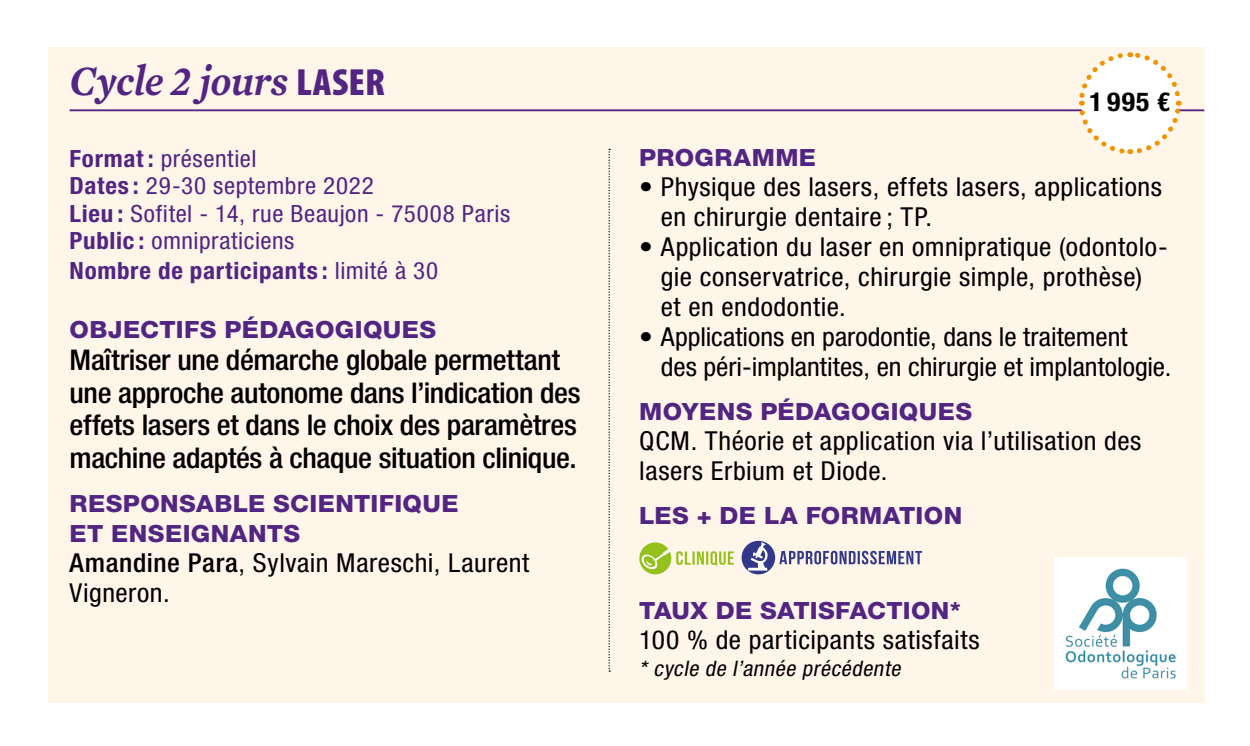
<style>
.page{position:relative;width:1250px;height:746px;background:#fff}
.page>*{position:absolute;margin:0;border:0;box-sizing:border-box;transform-origin:0 0}
.t1{font:italic 600 42.5px "Mercury Text G1";letter-spacing:-.02em;color:#522583;scale:.95 1}
.t2{font:500 condensed 28.5px/32.5px "Helvetica Neue LT Std";letter-spacing:-.01em;color:#000;scale:1.05 1}
.t3{font:condensed 26px/30px "Helvetica Neue LT Std";letter-spacing:.015em;color:#000;scale:1.05 1}
.t4{font:700 condensed 26px "Helvetica Neue LT Std";color:#000;scale:1.05 1}
.t5{font:800 23.75px/30px "Helvetica Neue LT Std";letter-spacing:.015em;color:#522583;scale:1.05 1}
.t6{font:condensed 23.75px/27.5px "Helvetica Neue LT Std";letter-spacing:.025em;color:#522583;scale:1.05 1}
.t7{font:700 condensed 23.75px "Helvetica Neue LT Std";letter-spacing:.03em;color:#522583;scale:1.05 1}
.t8{font:italic condensed 21.5px "Helvetica Neue LT Std";color:#000;scale:1.05 1}
.s1{font-family:"Myriad Variable Concept";font-weight:400;font-style:normal;font-size:38px}
.s2{font-weight:700}
.s3{font-weight:400}
.s4{font-weight:500}
</style>
<div class="page">
<div style="left:48px;top:47px;width:1155px;height:655px;background:#fff5e9"></div>
<hr style="left:70px;top:109px;width:1133px;height:2px;background:#522583">
<svg style="left:608px;top:149px;width:2px;height:522px"></svg>
<div style="left:639px;top:542px;width:32px;height:32px;background:#95c11e;border-radius:50%"></div>
<svg style="left:640px;top:542px;width:93px;height:28px"></svg>
<svg style="left:779px;top:550px;width:142px;height:14px"></svg>
<svg style="left:741px;top:540px;width:34px;height:34px"></svg>
<svg style="left:748px;top:542px;width:19px;height:28px"></svg>
<svg style="left:1075px;top:52px;width:107px;height:103px"></svg>
<img style="left:1054px;top:557px;width:132px;height:132px">
<h1 class="t1" style="left:70px;top:50px;width:333px">Cycle 2 jours <span class="s1">LASER</span></h1>
<p class="t6" style="left:70px;top:144px;width:421px"><span class="s2">Format :</span> présentiel<br><span class="s2">Dates :</span> 29-30 septembre 2022<br><span class="s2">Lieu :</span> Sofitel - 14, rue Beaujon - 75008 Paris<br><span class="s2">Public :</span> omnipraticiens</p>
<p class="t7" style="left:70px;top:256px;width:352px">Nombre de participants : <span class="s3">limité à 30</span></p>
<p class="t5" style="left:70px;top:314px;width:350px">OBJECTIFS PÉDAGOGIQUES</p>
<p class="t2" style="left:70px;top:343px;width:488px">Maîtriser une démarche globale permettant une approche autonome dans l’indication des effets lasers et dans le choix des paramètres machine adaptés à chaque situation clinique.</p>
<p class="t5" style="left:70px;top:488px;width:372px">RESPONSABLE SCIENTIFIQUE<br>ET ENSEIGNANTS</p>
<p class="t3" style="left:70px;top:547px;width:439px"><span class="s4">Amandine Para</span>, Sylvain Mareschi, Laurent<br>Vigneron.</p>
<p class="t4" style="left:1089px;top:86px;width:78px">1995 €</p>
<p class="t5" style="left:639px;top:142px;width:170px">PROGRAMME</p>
<p class="t3" style="left:660px;top:171px;width:478px;text-indent:-21px">• Physique des lasers, effets lasers, applications en chirurgie dentaire ; TP.</p>
<p class="t3" style="left:660px;top:231px;width:484px;text-indent:-21px">• Application du laser en omnipratique (odontolo&shy;gie conservatrice, chirurgie simple, prothèse) et en endodontie.</p>
<p class="t3" style="left:660px;top:321px;width:488px;text-indent:-21px">• Applications en parodontie, dans le traitement<br>des péri-implantites, en chirurgie et implantologie.</p>
<p class="t5" style="left:639px;top:396px;width:318px">MOYENS PÉDAGOGIQUES</p>
<p class="t3" style="left:639px;top:425px;width:479px">QCM. Théorie et application via l’utilisation des lasers Erbium et Diode.</p>
<p class="t5" style="left:639px;top:500px;width:309px">LES + DE LA FORMATION</p>
<p class="t5" style="left:639px;top:595px;width:307px">TAUX DE SATISFACTION*</p>
<p class="t3" style="left:639px;top:624px;width:325px">100 % de participants satisfaits</p>
<p class="t8" style="left:639px;top:656px;width:254px">* cycle de l’année précédente</p>
</div>
